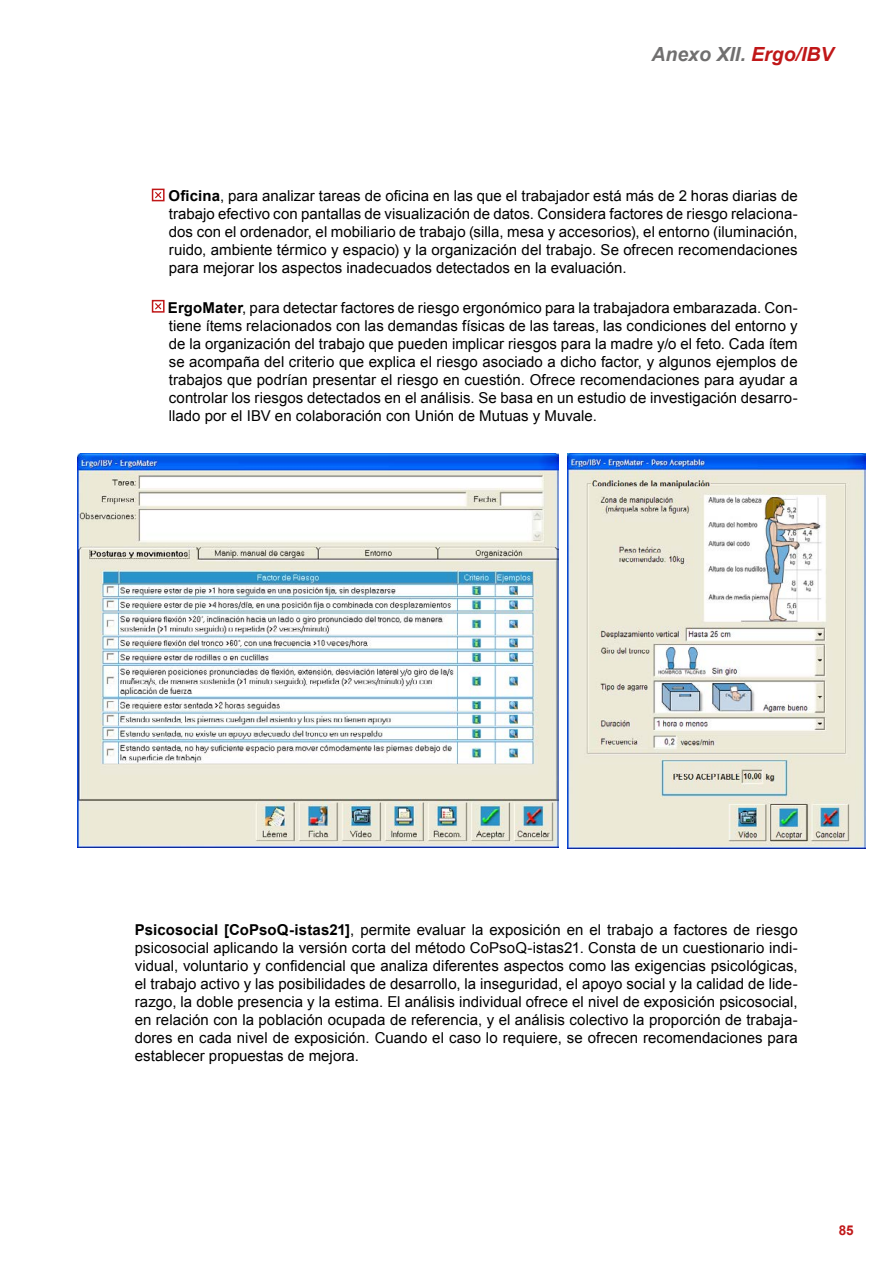
<style>
.page{position:relative;width:893px;height:1263px;background:#fff}
.page>*{position:absolute;margin:0;border:0;box-sizing:border-box;transform-origin:0 0}
.t1{font:italic 700 19.5px "Arial";color:#706f6f}
.t2{font:15px/18px "Arial";letter-spacing:.005em;color:#000;text-align:justify}
.t3{font:700 13.5px "Arial";color:#c01718}
.s1{color:#c01718}
.s2{font-weight:700}
</style>
<div class="page">
<svg style="left:152px;top:189px;width:13px;height:12px"></svg>
<svg style="left:155px;top:192px;width:6px;height:6px"></svg>
<svg style="left:152px;top:300px;width:13px;height:13px"></svg>
<svg style="left:155px;top:303px;width:6px;height:7px"></svg>
<img style="left:78px;top:453px;width:480px;height:395px">
<img style="left:568px;top:453px;width:298px;height:395px">
<h1 class="t1" style="left:651px;top:41px;width:184px">Anexo XII. <span class="s1">Ergo/IBV</span></h1>
<p class="t2" style="left:168px;top:187px;width:631px"><span class="s2">Oficina</span>, para analizar tareas de oficina en las que el trabajador está más de 2 horas diarias de trabajo efectivo con pantallas de visualización de datos. Considera factores de riesgo relaciona&shy;dos con el ordenador, el mobiliario de trabajo (silla, mesa y accesorios), el entorno (iluminación, ruido, ambiente térmico y espacio) y la organización del trabajo. Se ofrecen recomendaciones para mejorar los aspectos inadecuados detectados en la evaluación.</p>
<p class="t2" style="left:168px;top:298px;width:631px"><span class="s2">ErgoMater</span>, para detectar factores de riesgo ergonómico para la trabajadora embarazada. Con&shy;tiene ítems relacionados con las demandas físicas de las tareas, las condiciones del entorno y de la organización del trabajo que pueden implicar riesgos para la madre y/o el feto. Cada ítem se acompaña del criterio que explica el riesgo asociado a dicho factor, y algunos ejemplos de trabajos que podrían presentar el riesgo en cuestión. Ofrece recomendaciones para ayudar a controlar los riesgos detectados en el análisis. Se basa en un estudio de investigación desarro&shy;llado por el IBV en colaboración con Unión de Mutuas y Muvale.</p>
<p class="t2" style="left:135px;top:921px;width:664px"><span class="s2">Psicosocial [CoPsoQ-istas21]</span>, permite evaluar la exposición en el trabajo a factores de riesgo psicosocial aplicando la versión corta del método CoPsoQ-istas21. Consta de un cuestionario indi&shy;vidual, voluntario y confidencial que analiza diferentes aspectos como las exigencias psicológicas, el trabajo activo y las posibilidades de desarrollo, la inseguridad, el apoyo social y la calidad de lide&shy;razgo, la doble presencia y la estima. El análisis individual ofrece el nivel de exposición psicosocial, en relación con la población ocupada de referencia, y el análisis colectivo la proporción de trabaja&shy;dores en cada nivel de exposición. Cuando el caso lo requiere, se ofrecen recomendaciones para establecer propuestas de mejora.</p>
<p class="t3" style="left:839px;top:1221px;width:17px">85</p>
</div>
